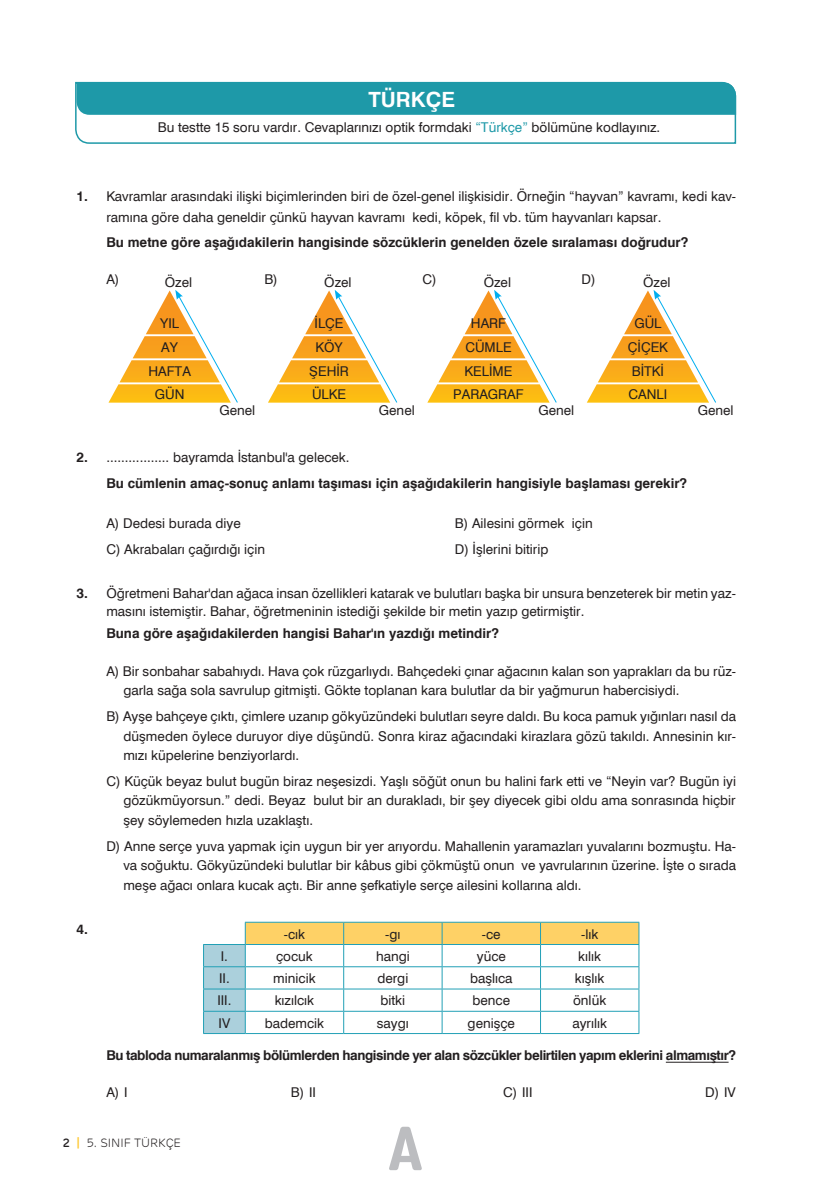
<style>
.page{position:relative;width:834px;height:1195px;background:#fff}
.page>*{position:absolute;margin:0;border:0;box-sizing:border-box;transform-origin:0 0}
.t1{font:60px "Grota Sans Rounded Regular 3";color:#bcbdc0}
.t2{font:700 21px "Swiss 721 BT";color:#fff}
.TC__ABCDE___TUR{font:13.5px/19.5px "Swiss 721 BT";color:#231f20;text-align:justify}
.TS__PLAIN___TUR{font:13.5px/18px "Swiss 721 BT";color:#231f20}
.TS__BOLD___TUR{font:700 13.5px "Swiss 721 BT";color:#231f20}
.GENEL__BIO{font:13.5px "Swiss 721 BT";color:#231f20}
.TS__BOLD___TUR-2{font:700 13.5px "Swiss 721 BT";letter-spacing:-.03em;color:#231f20}
.TC__TAM_BLOK{font:13.5px "Swiss 721 BT";color:#231f20}
.t3{font:300 12px "Rubrik";color:#231f20}
.s1{color:#1e99a8}
.s2{font-weight:700}
.s3{font-weight:500}
.s4{font-weight:500;color:#fec62a}
</style>
<div class="page">
<svg style="left:75px;top:81px;width:661px;height:63px"></svg>
<div style="left:77px;top:83px;width:659px;height:32px;background:#1e99a8"></div>
<hr style="left:665px;top:1062px;width:63px;height:1px;background:#231f20">
<svg style="left:203px;top:922px;width:436px;height:111px"></svg>
<hr style="left:203px;top:1033px;width:42px;height:1px;background:#22a0b6">
<hr style="left:245px;top:1033px;width:98px;height:1px;background:#22a0b6">
<hr style="left:343px;top:1033px;width:99px;height:1px;background:#22a0b6">
<hr style="left:442px;top:1033px;width:98px;height:1px;background:#22a0b6">
<hr style="left:540px;top:1033px;width:99px;height:1px;background:#22a0b6">
<svg style="left:108px;top:290px;width:130px;height:113px"></svg>
<svg style="left:268px;top:290px;width:130px;height:113px"></svg>
<svg style="left:427px;top:290px;width:130px;height:113px"></svg>
<svg style="left:587px;top:290px;width:129px;height:113px"></svg>
<h2 class="t2" style="left:368px;top:86px;width:88px">TÜRKÇE</h2>
<p class="TC__ABCDE___TUR" style="left:158px;top:117px;width:504px">Bu testte 15 soru vardır. Cevaplarınızı optik formdaki <span class="s1">“Türkçe”</span> bölümüne kodlayınız.</p>
<p class="TS__PLAIN___TUR" style="left:106px;top:185px;width:631px;line-height:21px;text-indent:-30px"><span class="s2">1.</span> Kavramlar arasındaki ilişki biçimlerinden biri de özel-genel ilişkisidir. Örneğin “hayvan” kavramı, kedi kav&shy;ramına göre daha geneldir çünkü hayvan kavramı kedi, köpek, fil vb. tüm hayvanları kapsar.</p>
<p class="TS__BOLD___TUR" style="left:106px;top:234px;width:583px">Bu metne göre aşağıdakilerin hangisinde sözcüklerin genelden özele sıralaması doğrudur?</p>
<p class="TC__TAM_BLOK" style="left:106px;top:271px;width:15px">A)</p>
<p class="TC__TAM_BLOK" style="left:264px;top:271px;width:15px">B)</p>
<p class="TC__TAM_BLOK" style="left:422px;top:271px;width:16px">C)</p>
<p class="TC__TAM_BLOK" style="left:581px;top:271px;width:16px">D)</p>
<p class="GENEL__BIO" style="left:160px;top:315px;width:20px">YIL</p>
<p class="GENEL__BIO" style="left:161px;top:339px;width:18px">AY</p>
<p class="GENEL__BIO" style="left:148px;top:363px;width:44px">HAFTA</p>
<p class="GENEL__BIO" style="left:155px;top:386px;width:31px">GÜN</p>
<p class="GENEL__BIO" style="left:219px;top:402px;width:37px">Genel</p>
<p class="GENEL__BIO" style="left:165px;top:274px;width:29px">Özel</p>
<p class="GENEL__BIO" style="left:324px;top:274px;width:29px">Özel</p>
<p class="GENEL__BIO" style="left:483px;top:274px;width:29px">Özel</p>
<p class="GENEL__BIO" style="left:643px;top:274px;width:29px">Özel</p>
<p class="GENEL__BIO" style="left:314px;top:315px;width:30px">İLÇE</p>
<p class="GENEL__BIO" style="left:315px;top:339px;width:29px">KÖY</p>
<p class="GENEL__BIO" style="left:309px;top:363px;width:41px">ŞEHİR</p>
<p class="GENEL__BIO" style="left:312px;top:386px;width:36px">ÜLKE</p>
<p class="GENEL__BIO" style="left:634px;top:315px;width:29px">GÜL</p>
<p class="GENEL__BIO" style="left:627px;top:339px;width:41px">ÇİÇEK</p>
<p class="GENEL__BIO" style="left:631px;top:363px;width:34px">BİTKİ</p>
<p class="GENEL__BIO" style="left:628px;top:386px;width:40px">CANLI</p>
<p class="GENEL__BIO" style="left:471px;top:315px;width:37px">HARF</p>
<p class="GENEL__BIO" style="left:465px;top:339px;width:48px">CÜMLE</p>
<p class="GENEL__BIO" style="left:464px;top:363px;width:49px">KELİME</p>
<p class="GENEL__BIO" style="left:453px;top:386px;width:72px">PARAGRAF</p>
<p class="GENEL__BIO" style="left:379px;top:402px;width:37px">Genel</p>
<p class="GENEL__BIO" style="left:538px;top:402px;width:37px">Genel</p>
<p class="GENEL__BIO" style="left:697px;top:402px;width:37px">Genel</p>
<p class="TS__PLAIN___TUR" style="left:77px;top:448px;width:274px"><span class="s2">2.</span> ................. bayramda İstanbul'a gelecek.</p>
<p class="TS__BOLD___TUR" style="left:106px;top:475px;width:582px">Bu cümlenin amaç-sonuç anlamı taşıması için aşağıdakilerin hangisiyle başlaması gerekir?</p>
<p class="TC__ABCDE___TUR" style="left:106px;top:513px;width:136px">A) Dedesi burada diye</p>
<p class="TC__ABCDE___TUR" style="left:455px;top:513px;width:139px">B) Ailesini görmek için</p>
<p class="TC__ABCDE___TUR" style="left:106px;top:539px;width:160px">C) Akrabaları çağırdığı için</p>
<p class="TC__ABCDE___TUR" style="left:455px;top:539px;width:95px">D) İşlerini bitirip</p>
<p class="TS__PLAIN___TUR" style="left:106px;top:584px;width:631px;text-indent:-30px"><span class="s2">3.</span> Öğretmeni Bahar'dan ağaca insan özellikleri katarak ve bulutları başka bir unsura benzeterek bir metin yaz&shy;masını istemiştir. Bahar, öğretmeninin istediği şekilde bir metin yazıp getirmiştir.</p>
<p class="TS__BOLD___TUR" style="left:106px;top:625px;width:394px">Buna göre aşağıdakilerden hangisi Bahar'ın yazdığı metindir?</p>
<p class="TC__ABCDE___TUR" style="left:123px;top:661px;width:614px;text-indent:-17px">A) Bir sonbahar sabahıydı. Hava çok rüzgarlıydı. Bahçedeki çınar ağacının kalan son yaprakları da bu rüz&shy;garla sağa sola savrulup gitmişti. Gökte toplanan kara bulutlar da bir yağmurun habercisiydi.</p>
<p class="TC__ABCDE___TUR" style="left:123px;top:706px;width:614px;text-indent:-17px">B) Ayşe bahçeye çıktı, çimlere uzanıp gökyüzündeki bulutları seyre daldı. Bu koca pamuk yığınları nasıl da düşmeden öylece duruyor diye düşündü. Sonra kiraz ağacındaki kirazlara gözü takıldı. Annesinin kır&shy;mızı küpelerine benziyorlardı.</p>
<p class="TC__ABCDE___TUR" style="left:123px;top:771px;width:614px;text-indent:-17px">C) Küçük beyaz bulut bugün biraz neşesizdi. Yaşlı söğüt onun bu halini fark etti ve “Neyin var? Bugün iyi gözükmüyorsun.” dedi. Beyaz bulut bir an durakladı, bir şey diyecek gibi oldu ama sonrasında hiçbir şey söylemeden hızla uzaklaştı.</p>
<p class="TC__ABCDE___TUR" style="left:123px;top:836px;width:614px;text-indent:-17px">D) Anne serçe yuva yapmak için uygun bir yer arıyordu. Mahallenin yaramazları yuvalarını bozmuştu. Ha&shy;va soğuktu. Gökyüzündeki bulutlar bir kâbus gibi çökmüştü onun ve yavrularının üzerine. İşte o sırada meşe ağacı onlara kucak açtı. Bir anne şefkatiyle serçe ailesini kollarına aldı.</p>
<p class="TS__BOLD___TUR" style="left:77px;top:921px;width:13px">4.</p>
<p class="TC__ABCDE___TUR" style="left:284px;top:924px;width:23px">-cık</p>
<p class="TC__ABCDE___TUR" style="left:385px;top:924px;width:17px">-gı</p>
<p class="TC__ABCDE___TUR" style="left:482px;top:924px;width:20px">-ce</p>
<p class="TC__ABCDE___TUR" style="left:581px;top:924px;width:19px">-lık</p>
<p class="TC__ABCDE___TUR" style="left:221px;top:946px;width:9px">I.</p>
<p class="TC__ABCDE___TUR" style="left:276px;top:946px;width:38px">çocuk</p>
<p class="TC__ABCDE___TUR" style="left:376px;top:946px;width:35px">hangi</p>
<p class="TC__ABCDE___TUR" style="left:476px;top:946px;width:30px">yüce</p>
<p class="TC__ABCDE___TUR" style="left:578px;top:946px;width:25px">kılık</p>
<p class="TC__ABCDE___TUR" style="left:219px;top:968px;width:12px">II.</p>
<p class="TC__ABCDE___TUR" style="left:273px;top:968px;width:44px">minicik</p>
<p class="TC__ABCDE___TUR" style="left:377px;top:968px;width:32px">dergi</p>
<p class="TC__ABCDE___TUR" style="left:470px;top:968px;width:44px">başlıca</p>
<p class="TC__ABCDE___TUR" style="left:574px;top:968px;width:31px">kışlık</p>
<p class="TC__ABCDE___TUR" style="left:217px;top:990px;width:16px">III.</p>
<p class="TC__ABCDE___TUR" style="left:274px;top:990px;width:41px">kızılcık</p>
<p class="TC__ABCDE___TUR" style="left:380px;top:990px;width:26px">bitki</p>
<p class="TC__ABCDE___TUR" style="left:472px;top:990px;width:39px">bence</p>
<p class="TC__ABCDE___TUR" style="left:573px;top:990px;width:35px">önlük</p>
<p class="TC__ABCDE___TUR" style="left:218px;top:1013px;width:13px">IV</p>
<p class="TC__ABCDE___TUR" style="left:265px;top:1013px;width:61px">bademcik</p>
<p class="TC__ABCDE___TUR" style="left:377px;top:1013px;width:33px">saygı</p>
<p class="TC__ABCDE___TUR" style="left:467px;top:1013px;width:49px">genişçe</p>
<p class="TC__ABCDE___TUR" style="left:572px;top:1013px;width:36px">ayrılık</p>
<p class="TS__BOLD___TUR-2" style="left:106px;top:1047px;width:631px">Bu tabloda numaralanmış bölümlerden hangisinde yer alan sözcükler belirtilen yapım eklerini almamıştır?</p>
<p class="TC__TAM_BLOK" style="left:106px;top:1084px;width:23px">A) I</p>
<p class="TC__TAM_BLOK" style="left:291px;top:1084px;width:27px">B) II</p>
<p class="TC__TAM_BLOK" style="left:503px;top:1084px;width:31px">C) III</p>
<p class="TC__TAM_BLOK" style="left:705px;top:1084px;width:32px">D) IV</p>
<p class="t3" style="left:63px;top:1136px;width:120px"><span class="s3">2</span> <span class="s4">|</span> 5. SINIF TÜRKÇE</p>
<h1 class="t1" style="left:388px;top:1112px;width:36px">A</h1>
</div>
